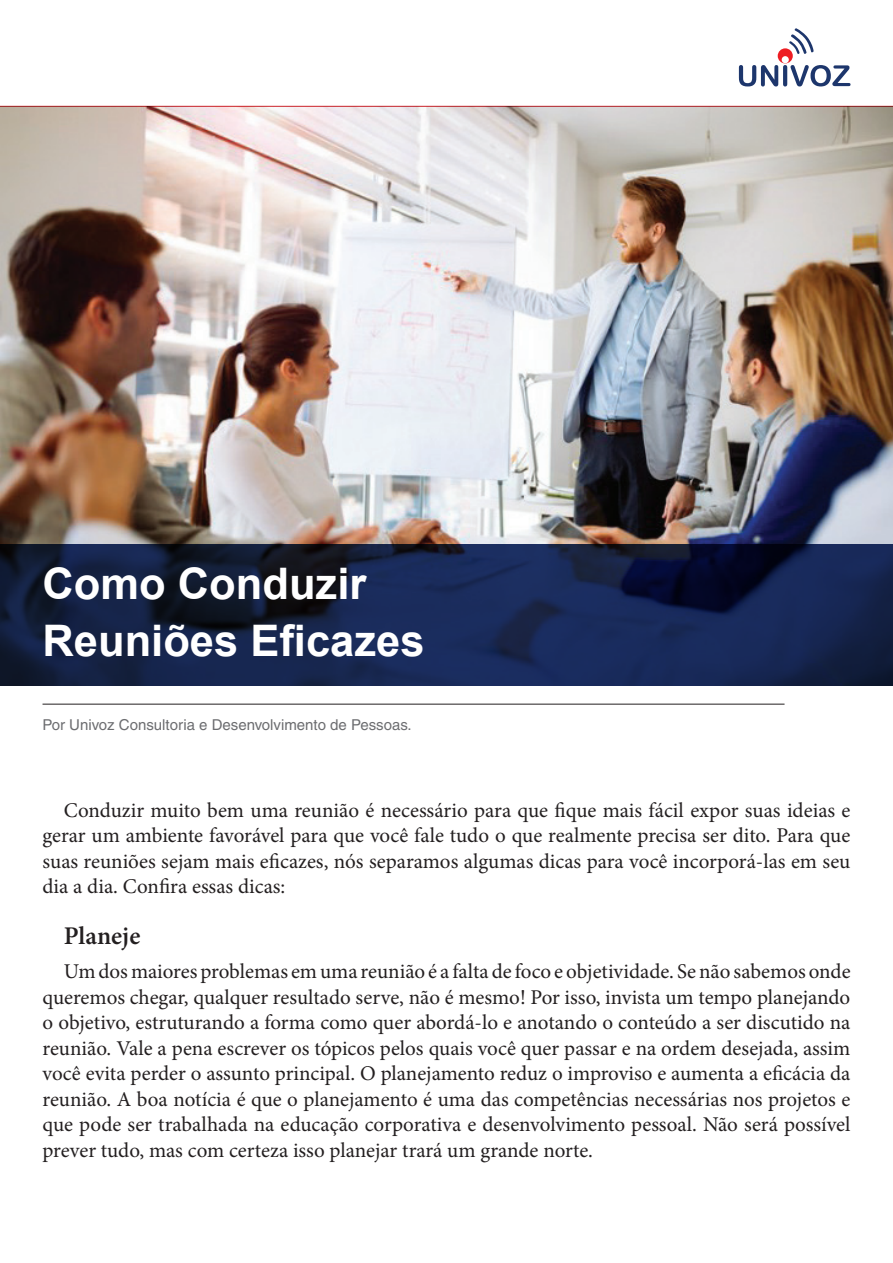
<style>
.page{position:relative;width:893px;height:1263px;background:#fff}
.page>*{position:absolute;margin:0;border:0;box-sizing:border-box;transform-origin:0 0}
.t1{font:700 43.5px/57px "Arial";color:#fff}
.t2{font:600 25.5px "Minion Pro";color:#231f20}
.t3{font:21px/25.5px "Minion Pro";color:#231f20;text-align:justify}
.t4{font:15px "Helvetica";color:#6c6d70}
</style>
<div class="page">
<img style="left:0;top:106px;width:893px;height:438px">
<svg style="left:0;top:544px;width:893px;height:142px;background:#142247"></svg>
<svg style="left:0;top:48px;width:893px;height:58px"></svg>
<hr style="left:43px;top:704px;width:741px;height:1px;background:#231f20">
<div style="left:778px;top:48px;width:15px;height:15px;background:#ee1d23;border-radius:50%"></div>
<div style="left:782px;top:56px;width:7px;height:7px;background:#fff;border-radius:50%"></div>
<svg style="left:739px;top:65px;width:111px;height:21px"></svg>
<svg style="left:788px;top:28px;width:26px;height:27px"></svg>
<h1 class="t1" style="left:43px;top:556px;width:383px">Como Conduzir<br>Reuniões Eficazes</h1>
<p class="t4" style="left:43px;top:716px;width:371px">Por Univoz Consultoria e Desenvolvimento de Pessoas.</p>
<p class="t3" style="left:43px;top:797px;width:809px;text-indent:21px">Conduzir muito bem uma reunião é necessário para que fique mais fácil expor suas ideias e gerar um ambiente favorável para que você fale tudo o que realmente precisa ser dito. Para que suas reuniões sejam mais eficazes, nós separamos algumas dicas para você incorporá-las em seu dia a dia. Confira essas dicas:</p>
<p class="t2" style="left:64px;top:918px;width:78px">Planeje</p>
<p class="t3" style="left:43px;top:959px;width:809px;text-indent:21px">Um dos maiores problemas em uma reunião é a falta de foco e objetividade. Se não sabemos onde queremos chegar, qualquer resultado serve, não é mesmo! Por isso, invista um tempo planejando o objetivo, estruturando a forma como quer abordá-lo e anotando o conteúdo a ser discutido na reunião. Vale a pena escrever os tópicos pelos quais você quer passar e na ordem desejada, assim você evita perder o assunto principal. O planejamento reduz o improviso e aumenta a eficácia da reunião. A boa notícia é que o planejamento é uma das competências necessárias nos projetos e que pode ser trabalhada na educação corporativa e desenvolvimento pessoal. Não será possível prever tudo, mas com certeza isso planejar trará um grande norte.</p>
</div>
